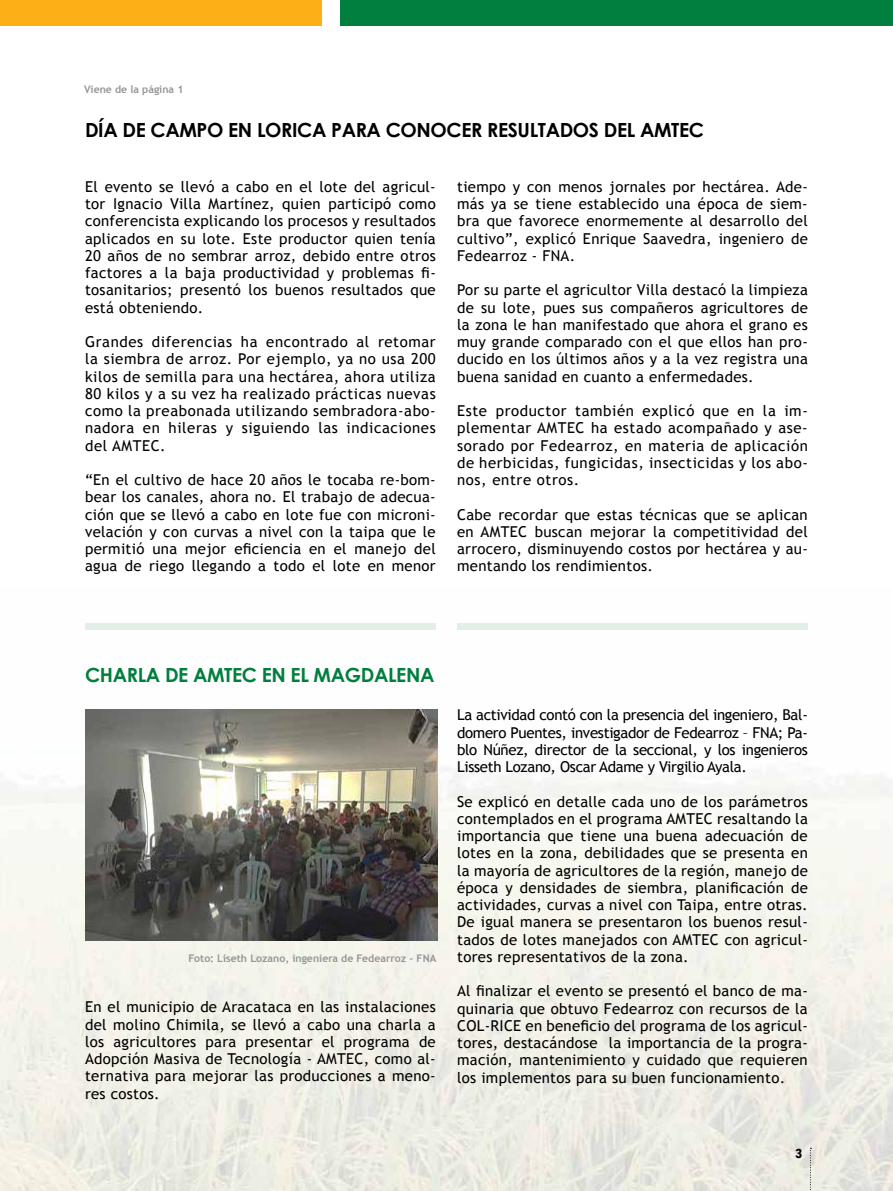
<style>
.page{position:relative;width:893px;height:1191px;background:#fff}
.page>*{position:absolute;margin:0;border:0;box-sizing:border-box;transform-origin:0 0}
.t1{font:700 19.5px "Century Gothic";letter-spacing:-.02em;color:#000}
.t2{font:700 19.5px "Century Gothic";letter-spacing:-.02em;color:#007f3e}
.t3{font:15px/17.2px "Trebuchet MS";letter-spacing:.02em;color:#000;text-align:justify}
.t4{font:600 condensed 13.5px "Franklin Gothic";color:#000}
.t5{font:700 10.5px "Trebuchet MS";color:#939598}
</style>
<div class="page">
<img style="left:0;top:629px;width:893px;height:562px">
<svg style="left:810px;top:1147px;width:1px;height:44px"></svg>
<div style="left:340px;top:0;width:553px;height:26px;background:#007f3e"></div>
<div style="left:0;top:0;width:321px;height:26px;background:#fcaf17"></div>
<div style="left:85px;top:623px;width:351px;height:6px;background:#e3eee6"></div>
<div style="left:457px;top:623px;width:351px;height:6px;background:#e3eee6"></div>
<img style="left:86px;top:709px;width:352px;height:231px">
<p class="t5" style="left:84px;top:82px;width:101px">Viene de la página 1</p>
<h1 class="t1" style="left:85px;top:115px;width:96px">DÍA DE CAMPO</h1>
<h1 class="t1" style="left:228px;top:115px;width:51px">EN LORICA</h1>
<h1 class="t1" style="left:331px;top:115px;width:13px">PARA</h1>
<h1 class="t1" style="left:386px;top:115px;width:15px">CONOCER</h1>
<h1 class="t1" style="left:487px;top:115px;width:12px">RESULTADOS</h1>
<h1 class="t1" style="left:604px;top:115px;width:11px">DEL</h1>
<h1 class="t1" style="left:640px;top:115px;width:65px">AMTEC</h1>
<p class="t3" style="left:85px;top:178px;width:352px">El evento se llevó a cabo en el lote del agricul&shy;tor Ignacio Villa Martínez, quien participó como conferencista explicando los procesos y resultados aplicados en su lote. Este productor quien tenía 20 años de no sembrar arroz, debido entre otros factores a la baja productividad y problemas fi&shy;tosanitarios; presentó los buenos resultados que está obteniendo.</p>
<p class="t3" style="left:85px;top:333px;width:352px">Grandes diferencias ha encontrado al retomar la siembra de arroz. Por ejemplo, ya no usa 200 kilos de semilla para una hectárea, ahora utiliza 80 kilos y a su vez ha realizado prácticas nuevas como la preabonada utilizando sembradora-abo&shy;nadora en hileras y siguiendo las indicaciones del AMTEC.</p>
<p class="t3" style="left:85px;top:471px;width:352px">“En el cultivo de hace 20 años le tocaba re-bom&shy;bear los canales, ahora no. El trabajo de adecua&shy;ción que se llevó a cabo en lote fue con microni&shy;velación y con curvas a nivel con la taipa que le permitió una mejor eficiencia en el manejo del agua de riego llegando a todo el lote en menor</p>
<p class="t3" style="left:457px;top:178px;width:352px">tiempo y con menos jornales por hectárea. Ade&shy;más ya se tiene establecido una época de siem&shy;bra que favorece enormemente al desarrollo del cultivo”, explicó Enrique Saavedra, ingeniero de Fedearroz - FNA.</p>
<p class="t3" style="left:457px;top:281px;width:352px">Por su parte el agricultor Villa destacó la limpieza de su lote, pues sus compañeros agricultores de la zona le han manifestado que ahora el grano es muy grande comparado con el que ellos han pro&shy;ducido en los últimos años y a la vez registra una buena sanidad en cuanto a enfermedades.</p>
<p class="t3" style="left:457px;top:402px;width:352px">Este productor también explicó que en la im&shy;plementar AMTEC ha estado acompañado y ase&shy;sorado por Fedearroz, en materia de aplicación de herbicidas, fungicidas, insecticidas y los abo&shy;nos, entre otros.</p>
<p class="t3" style="left:457px;top:505px;width:352px">Cabe recordar que estas técnicas que se aplican en AMTEC buscan mejorar la competitividad del arrocero, disminuyendo costos por hectárea y au&shy;mentando los rendimientos.</p>
<h1 class="t2" style="left:85px;top:660px;width:41px">CHARLA</h1>
<h1 class="t2" style="left:165px;top:660px;width:180px">DE AMTEC EN EL MAGDALENA</h1>
<p class="t5" style="left:189px;top:951px;width:249px">Foto: Liseth Lozano, ingeniera de Fedearroz - FNA</p>
<p class="t3" style="left:85px;top:998px;width:352px">En el municipio de Aracataca en las instalaciones del molino Chimila, se llevó a cabo una charla a los agricultores para presentar el programa de Adopción Masiva de Tecnología - AMTEC, como al&shy;ternativa para mejorar las producciones a meno&shy;res costos.</p>
<p class="t3" style="left:457px;top:706px;width:352px">La actividad contó con la presencia del ingeniero, Bal&shy;domero Puentes, investigador de Fedearroz – FNA; Pa&shy;blo Núñez, director de la seccional, y los ingenieros Lisseth Lozano, Oscar Adame y Virgilio Ayala.</p>
<p class="t3" style="left:457px;top:792px;width:352px">Se explicó en detalle cada uno de los parámetros contemplados en el programa AMTEC resaltando la importancia que tiene una buena adecuación de lotes en la zona, debilidades que se presenta en la mayoría de agricultores de la región, manejo de época y densidades de siembra, planificación de actividades, curvas a nivel con Taipa, entre otras.<br>De igual manera se presentaron los buenos resul&shy;tados de lotes manejados con AMTEC con agricul&shy;tores representativos de la zona.</p>
<p class="t3" style="left:457px;top:982px;width:352px">Al finalizar el evento se presentó el banco de ma&shy;quinaria que obtuvo Fedearroz con recursos de la COL-RICE en beneficio del programa de los agricul&shy;tores, destacándose la importancia de la progra&shy;mación, mantenimiento y cuidado que requieren los implementos para su buen funcionamiento.</p>
<p class="t4" style="left:795px;top:1144px;width:8px">3</p>
</div>
